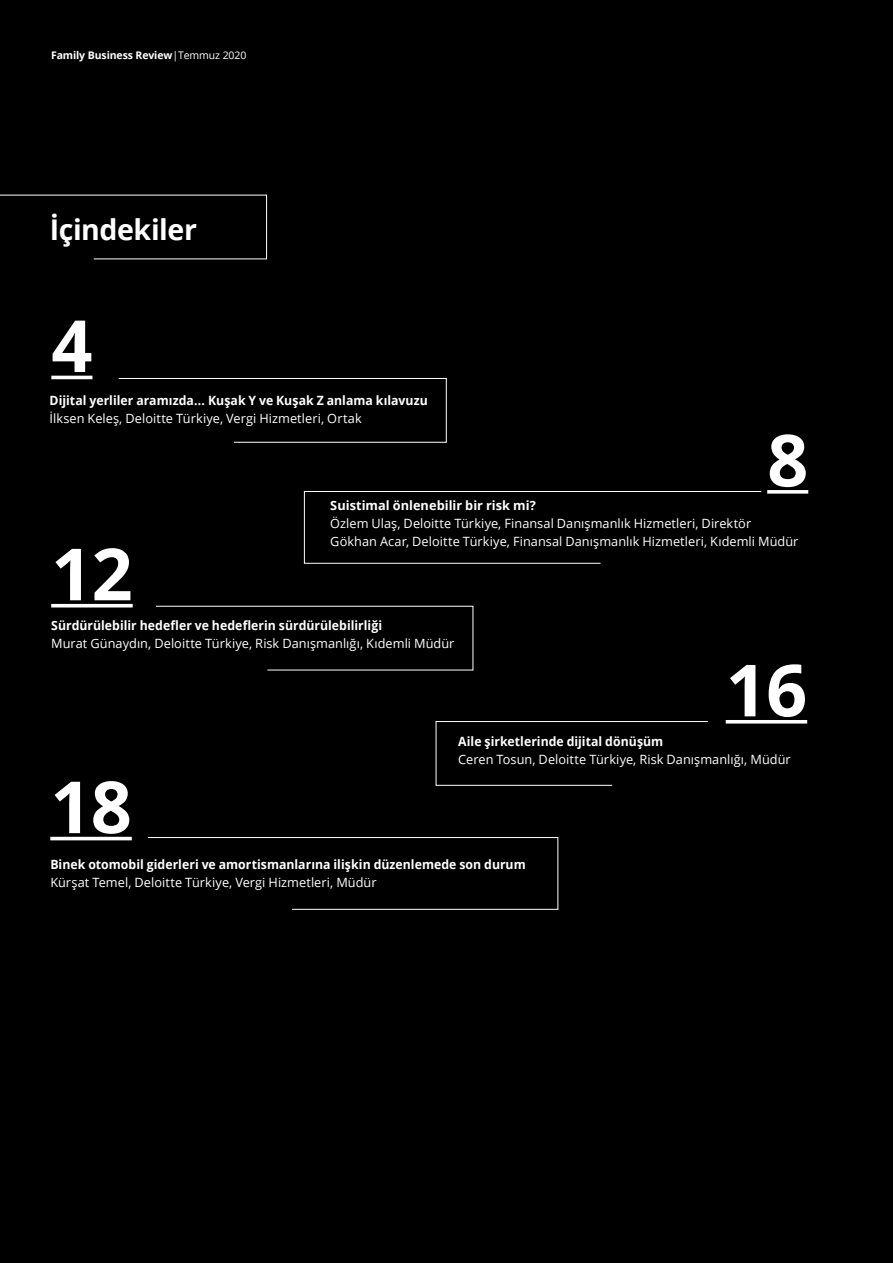
<style>
.page{position:relative;width:893px;height:1263px;background:#000}
.page>*{position:absolute;margin:0;border:0;box-sizing:border-box;transform-origin:0 0}
.t1{font:700 72px "Open Sans";color:#fff}
.t2{font:700 28.5px "Open Sans";letter-spacing:-.015em;color:#fff}
.t3{font:12.75px/18px "Open Sans";letter-spacing:.005em;color:#fff}
.t4{font:700 12.75px "Open Sans";color:#fff;scale:.96 1}
.t5{font:700 12.75px "Open Sans";color:#fff}
.t6{font:700 10.5px "Open Sans";letter-spacing:-.01em;color:#fff}
.s1{font-weight:400}
</style>
<div class="page">
<hr style="left:51px;top:376px;width:41px;height:3px;background:#fff">
<svg style="left:767px;top:490px;width:41px;height:4px"></svg>
<hr style="left:51px;top:604px;width:82px;height:3px;background:#fff">
<hr style="left:726px;top:720px;width:81px;height:3px;background:#fff">
<hr style="left:50px;top:837px;width:82px;height:3px;background:#fff">
<svg style="left:118px;top:378px;width:329px;height:65px"></svg>
<svg style="left:0;top:195px;width:267px;height:64px"></svg>
<svg style="left:304px;top:491px;width:458px;height:73px"></svg>
<svg style="left:436px;top:721px;width:272px;height:65px"></svg>
<svg style="left:156px;top:606px;width:317px;height:64px"></svg>
<svg style="left:147px;top:837px;width:411px;height:73px"></svg>
<p class="t6" style="left:51px;top:48px;width:197px">Family Business Review<span class="s1">|Temmuz 2020</span></p>
<h2 class="t2" style="left:50px;top:209px;width:149px">İçindekiler</h2>
<h1 class="t1" style="left:51px;top:295px;width:43px">4</h1>
<p class="t4" style="left:50px;top:392px;width:395px">Dijital yerliler aramızda... Kuşak Y ve Kuşak Z anlama kılavuzu</p>
<p class="t3" style="left:50px;top:409px;width:314px">İlksen Keleş, Deloitte Türkiye, Vergi Hizmetleri, Ortak</p>
<h1 class="t1" style="left:767px;top:409px;width:43px">8</h1>
<h1 class="t1" style="left:51px;top:523px;width:83px">12</h1>
<p class="t5" style="left:330px;top:497px;width:207px">Suistimal önlenebilir bir risk mi?</p>
<p class="t3" style="left:330px;top:514px;width:470px">Özlem Ulaş, Deloitte Türkiye, Finansal Danışmanlık Hizmetleri, Direktör<br>Gökhan Acar, Deloitte Türkiye, Finansal Danışmanlık Hizmetleri, Kıdemli Müdür</p>
<p class="t4" style="left:51px;top:616px;width:346px">Sürdürülebilir hedefler ve hedeflerin sürdürülebilirliği</p>
<p class="t3" style="left:51px;top:634px;width:405px">Murat Günaydın, Deloitte Türkiye, Risk Danışmanlığı, Kıdemli Müdür</p>
<h1 class="t1" style="left:726px;top:639px;width:83px">16</h1>
<h1 class="t1" style="left:50px;top:756px;width:83px">18</h1>
<p class="t4" style="left:458px;top:732px;width:215px">Aile şirketlerinde dijital dönüşüm</p>
<p class="t3" style="left:458px;top:750px;width:334px">Ceren Tosun, Deloitte Türkiye, Risk Danışmanlığı, Müdür</p>
<p class="t4" style="left:50px;top:855px;width:497px">Binek otomobil giderleri ve amortismanlarına ilişkin düzenlemede son durum</p>
<p class="t3" style="left:50px;top:873px;width:328px">Kürşat Temel, Deloitte Türkiye, Vergi Hizmetleri, Müdür</p>
</div>
